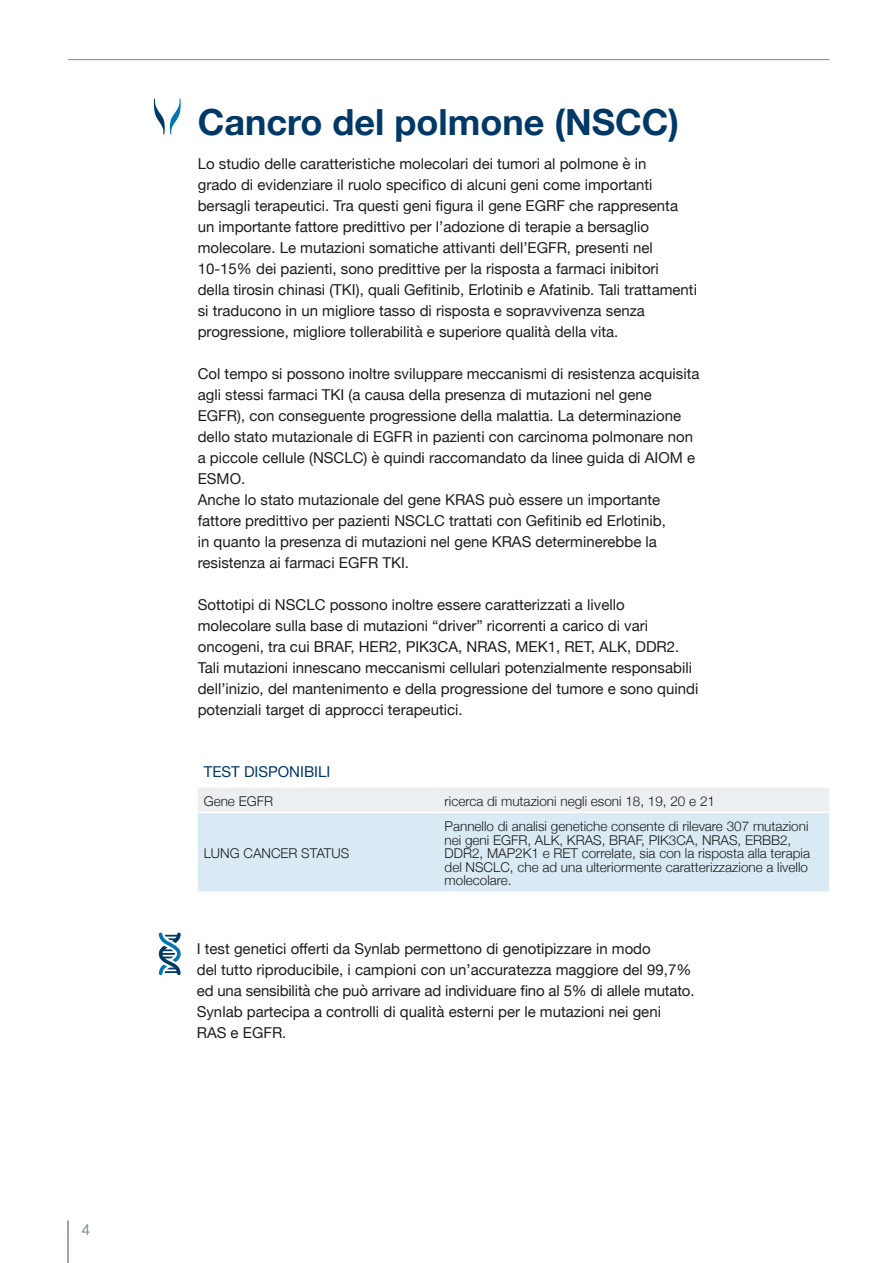
<style>
.page{position:relative;width:893px;height:1263px;background:#fff}
.page>*{position:absolute;margin:0;border:0;box-sizing:border-box;transform-origin:0 0}
.t1{font:700 36px "Helvetica Neue";color:#003866}
.t2{font:15px/21px "Helvetica Neue";color:#1d1d1b}
.t3{font:15px "Helvetica Neue";color:#003866}
.t4{font:300 15px "Helvetica Neue";color:#83929b}
.t5{font:300 13.5px/13.5px "Helvetica Neue";color:#1d1d1b}
</style>
<div class="page">
<hr style="left:68px;top:59px;width:761px;height:1px;background:#83929b">
<div style="left:198px;top:788px;width:631px;height:24px;background:#eceff1"></div>
<div style="left:198px;top:813px;width:631px;height:78px;background:#d9eaf5"></div>
<svg style="left:154px;top:98px;width:27px;height:37px"></svg>
<svg style="left:158px;top:933px;width:23px;height:42px"></svg>
<hr style="left:67px;top:1220px;width:2px;height:43px;background:#83929b">
<p class="t4" style="left:82px;top:1217px;width:10px">4</p>
<h1 class="t1" style="left:198px;top:94px;width:483px">Cancro del polmone (NSCC)</h1>
<p class="t2" style="left:198px;top:154px;width:501px">Lo studio delle caratteristiche molecolari dei tumori al polmone è in<br>grado di evidenziare il ruolo specifico di alcuni geni come importanti bersagli terapeutici. Tra questi geni figura il gene EGRF che rappresenta un importante fattore predittivo per l’adozione di terapie a bersaglio molecolare. Le mutazioni somatiche attivanti dell’EGFR, presenti nel 10-15% dei pazienti, sono predittive per la risposta a farmaci inibitori<br>della tirosin chinasi (TKI), quali Gefitinib, Erlotinib e Afatinib. Tali trattamenti si traducono in un migliore tasso di risposta e sopravvivenza senza progressione, migliore tollerabilità e superiore qualità della vita.</p>
<p class="t2" style="left:198px;top:364px;width:503px">Col tempo si possono inoltre sviluppare meccanismi di resistenza acquisita agli stessi farmaci TKI (a causa della presenza di mutazioni nel gene EGFR), con conseguente progressione della malattia. La determinazione dello stato mutazionale di EGFR in pazienti con carcinoma polmonare non a piccole cellule (NSCLC) è quindi raccomandato da linee guida di AIOM e ESMO.<br>Anche lo stato mutazionale del gene KRAS può essere un importante fattore predittivo per pazienti NSCLC trattati con Gefitinib ed Erlotinib,<br>in quanto la presenza di mutazioni nel gene KRAS determinerebbe la resistenza ai farmaci EGFR TKI.</p>
<p class="t2" style="left:198px;top:595px;width:502px">Sottotipi di NSCLC possono inoltre essere caratterizzati a livello molecolare sulla base di mutazioni “driver” ricorrenti a carico di vari oncogeni, tra cui BRAF, HER2, PIK3CA, NRAS, MEK1, RET, ALK, DDR2.<br>Tali mutazioni innescano meccanismi cellulari potenzialmente responsabili dell’inizio, del mantenimento e della progressione del tumore e sono quindi potenziali target di approcci terapeutici.</p>
<p class="t3" style="left:204px;top:761px;width:128px">TEST DISPONIBILI</p>
<p class="t5" style="left:204px;top:793px;width:71px">Gene EGFR</p>
<p class="t5" style="left:445px;top:793px;width:272px">ricerca di mutazioni negli esoni 18, 19, 20 e 21</p>
<p class="t5" style="left:204px;top:846px;width:147px">LUNG CANCER STATUS</p>
<p class="t5" style="left:445px;top:819px;width:367px">Pannello di analisi genetiche consente di rilevare 307 mutazioni nei geni EGFR, ALK, KRAS, BRAF, PIK3CA, NRAS, ERBB2, DDR2, MAP2K1 e RET correlate, sia con la risposta alla terapia del NSCLC, che ad una ulteriormente caratterizzazione a livello molecolare.</p>
<p class="t2" style="left:197px;top:938px;width:499px">I test genetici offerti da Synlab permettono di genotipizzare in modo<br>del tutto riproducibile, i campioni con un’accuratezza maggiore del 99,7% ed una sensibilità che può arrivare ad individuare fino al 5% di allele mutato.<br>Synlab partecipa a controlli di qualità esterni per le mutazioni nei geni<br>RAS e EGFR.</p>
</div>
